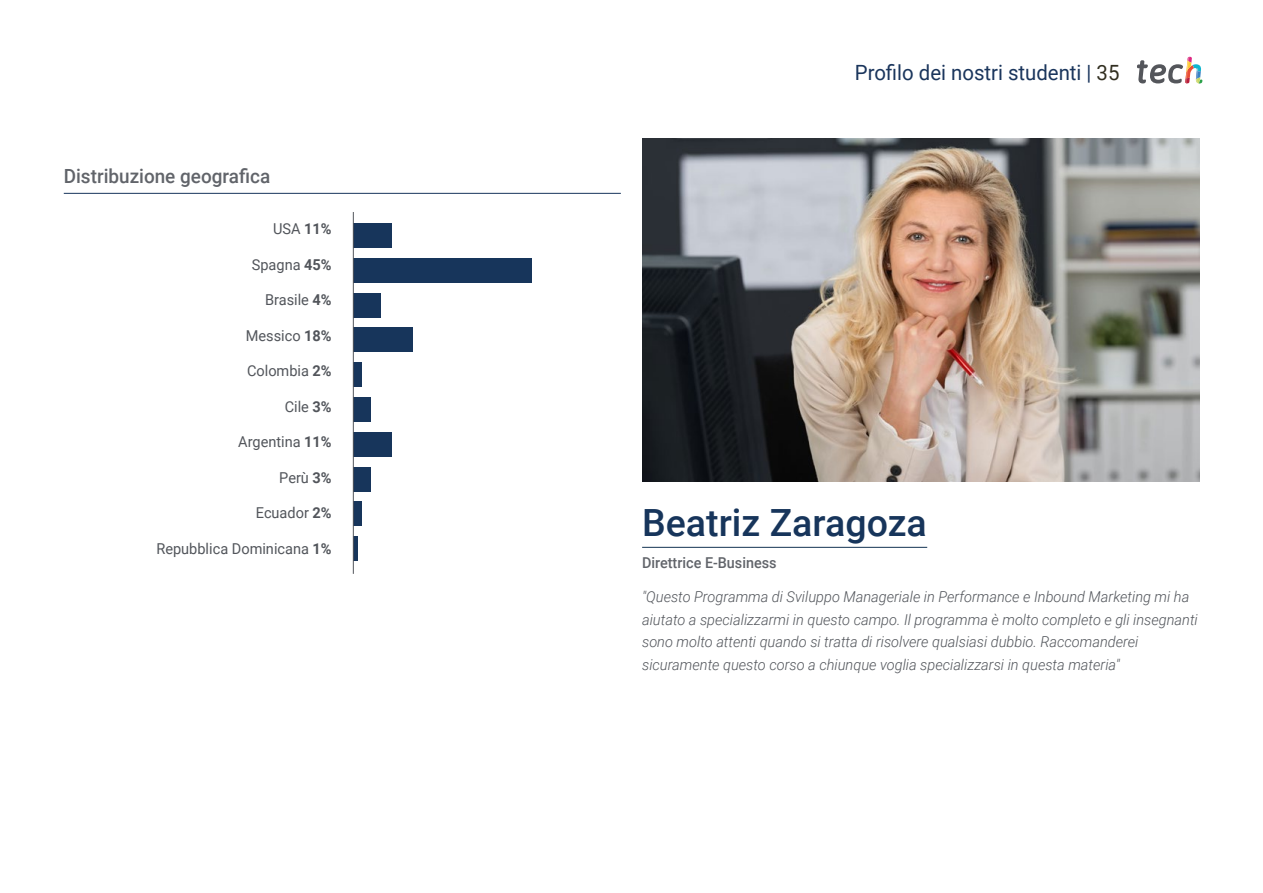
<style>
.page{position:relative;width:1263px;height:893px;background:#fff}
.page>*{position:absolute;margin:0;border:0;box-sizing:border-box;transform-origin:0 0}
.t1{font:500 37.5px "Roboto";color:#17355b}
.t2{font:21px "Roboto";color:#1a355c}
.t3{font:500 19.5px "Roboto";color:#61646a}
.t4{font:italic 300 15px/22.5px "Roboto";color:#52555b}
.t5{font:15px "Roboto";color:#52555b}
.t6{font:500 15px "Roboto";color:#61646a;scale:.96 1}
.s1{font-weight:700}
.s2{color:#312e20}
</style>
<div class="page">
<img style="left:642px;top:138px;width:557px;height:343px">
<svg style="left:1137px;top:57px;width:65px;height:27px"></svg>
<hr style="left:642px;top:547px;width:285px;height:1px;background:#123352">
<hr style="left:64px;top:193px;width:557px;height:1px;background:#17355b">
<div style="left:353px;top:223px;width:39px;height:25px;background:#17355b"></div>
<div style="left:353px;top:397px;width:17px;height:25px;background:#17355b"></div>
<div style="left:353px;top:258px;width:179px;height:25px;background:#17355b"></div>
<div style="left:353px;top:432px;width:39px;height:25px;background:#17355b"></div>
<div style="left:353px;top:293px;width:28px;height:24px;background:#17355b"></div>
<div style="left:353px;top:467px;width:17px;height:24px;background:#17355b"></div>
<div style="left:353px;top:327px;width:60px;height:25px;background:#17355b"></div>
<div style="left:353px;top:502px;width:9px;height:24px;background:#17355b"></div>
<div style="left:353px;top:362px;width:9px;height:25px;background:#17355b"></div>
<div style="left:353px;top:536px;width:5px;height:25px;background:#17355b"></div>
<hr style="left:353px;top:212px;width:1px;height:362px;background:#52555b">
<h3 class="t3" style="left:64px;top:162px;width:208px">Distribuzione geografica</h3>
<p class="t5" style="left:273px;top:218px;width:60px">USA <span class="s1">11%</span></p>
<p class="t5" style="left:252px;top:254px;width:81px">Spagna <span class="s1">45%</span></p>
<p class="t5" style="left:265px;top:289px;width:68px">Brasile <span class="s1">4%</span></p>
<p class="t5" style="left:246px;top:325px;width:87px">Messico <span class="s1">18%</span></p>
<p class="t5" style="left:247px;top:360px;width:86px">Colombia <span class="s1">2%</span></p>
<p class="t5" style="left:285px;top:396px;width:48px">Cile <span class="s1">3%</span></p>
<p class="t5" style="left:238px;top:431px;width:95px">Argentina <span class="s1">11%</span></p>
<p class="t5" style="left:279px;top:467px;width:54px">Perù <span class="s1">3%</span></p>
<p class="t5" style="left:256px;top:502px;width:77px">Ecuador <span class="s1">2%</span></p>
<p class="t5" style="left:156px;top:538px;width:177px">Repubblica Dominicana <span class="s1">1%</span></p>
<h2 class="t2" style="left:855px;top:57px;width:266px">Profilo dei nostri studenti | <span class="s2">35</span></h2>
<h1 class="t1" style="left:642px;top:496px;width:286px">Beatriz Zaragoza</h1>
<p class="t6" style="left:642px;top:552px;width:142px">Direttrice E-Business</p>
<p class="t4" style="left:642px;top:585px;width:557px">"Questo Programma di Sviluppo Manageriale in Performance e Inbound Marketing mi ha aiutato a specializzarmi in questo campo. Il programma è molto completo e gli insegnanti sono molto attenti quando si tratta di risolvere qualsiasi dubbio. Raccomanderei sicuramente questo corso a chiunque voglia specializzarsi in questa materia"</p>
</div>
